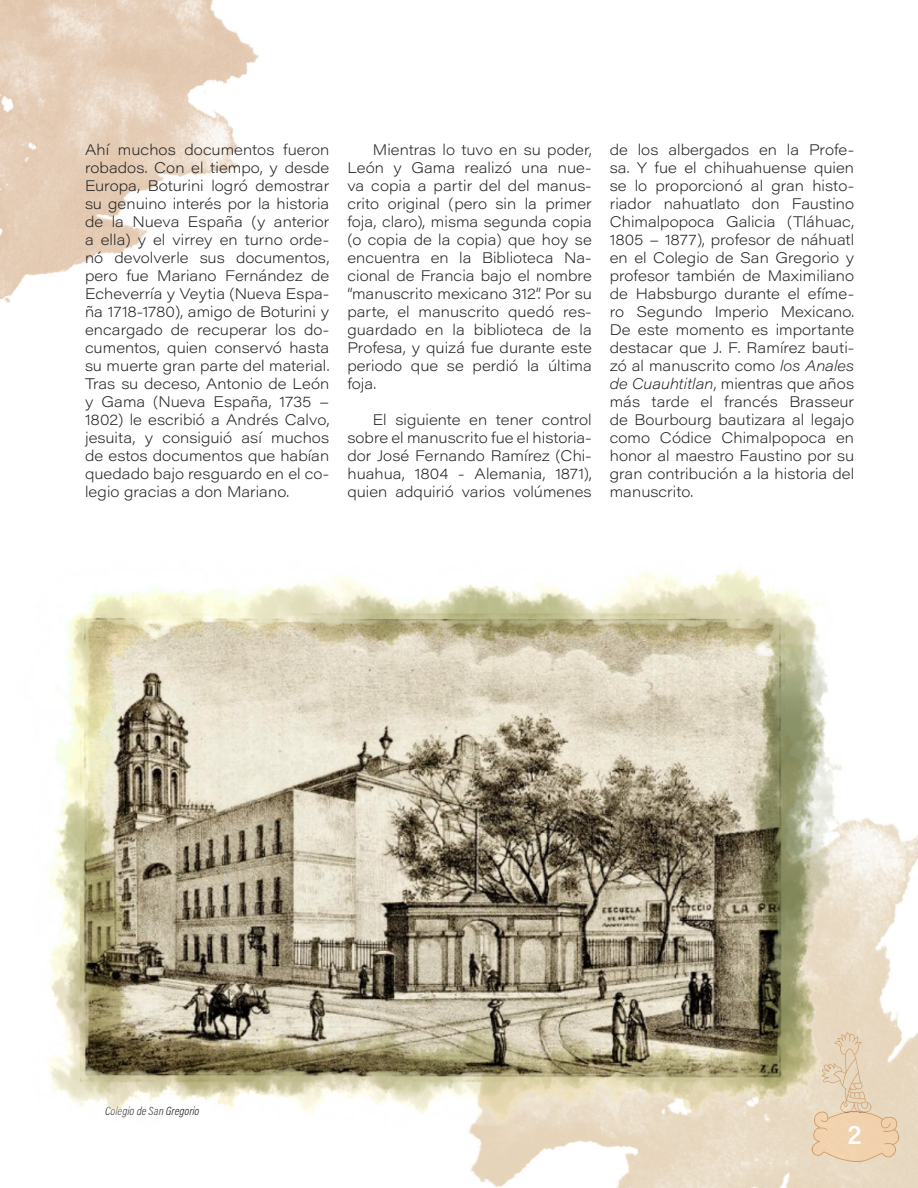
<style>
.page{position:relative;width:918px;height:1188px;background:#fff}
.page>*{position:absolute;margin:0;border:0;box-sizing:border-box;transform-origin:0 0}
.t1{font:27px "Acumin Variable Concept";color:#fff}
.t2{font:15px/18px "Acumin Variable Concept";letter-spacing:.075em;color:#231f20;text-align:justify}
.t3{font:12px "Acumin Variable Concept";letter-spacing:-.12em;color:#231f20}
</style>
<div class="page">
<img style="left:0;top:0;width:918px;height:1188px">
<img style="left:794px;top:1094px;width:120px;height:77px">
<img style="left:862px;top:1026px;width:33px;height:99px">
<img style="left:0;top:559px;width:862px;height:567px">
<p class="t2" style="left:85px;top:140px;width:246px">Ahí muchos documentos fueron robados. Con el tiempo, y desde Europa, Boturini logró demostrar su genuino interés por la historia de la Nueva España (y anterior a ella) y el virrey en turno orde&shy;nó devolverle sus documentos, pero fue Mariano Fernández de Echeverría y Veytia (Nueva Espa&shy;ña 1718-1780), amigo de Boturini y encargado de recuperar los do&shy;cumentos, quien conservó hasta su muerte gran parte del material.<br>Tras su deceso, Antonio de León y Gama (Nueva España, 1735 – 1802) le escribió a Andrés Calvo, jesuita, y consiguió así muchos de estos documentos que habían quedado bajo resguardo en el co&shy;legio gracias a don Mariano.</p>
<p class="t2" style="left:347px;top:140px;width:245px;text-indent:26px">Mientras lo tuvo en su poder, León y Gama realizó una nue&shy;va copia a partir del del manus&shy;crito original (pero sin la primer foja, claro), misma segunda copia (o copia de la copia) que hoy se encuentra en la Biblioteca Na&shy;cional de Francia bajo el nombre “manuscrito mexicano 312”. Por su parte, el manuscrito quedó res&shy;guardado en la biblioteca de la Profesa, y quizá fue durante este periodo que se perdió la última foja.</p>
<p class="t2" style="left:347px;top:410px;width:246px;text-indent:26px">El siguiente en tener control sobre el manuscrito fue el historia&shy;dor José Fernando Ramírez (Chi&shy;huahua, 1804 - Alemania, 1871), quien adquirió varios volúmenes</p>
<p class="t2" style="left:610px;top:140px;width:246px">de los albergados en la Profe&shy;sa. Y fue el chihuahuense quien se lo proporcionó al gran histo&shy;riador nahuatlato don Faustino Chimalpopoca Galicia (Tláhuac, 1805 – 1877), profesor de náhuatl en el Colegio de San Gregorio y profesor también de Maximiliano de Habsburgo durante el efíme&shy;ro Segundo Imperio Mexicano.<br>De este momento es importante destacar que J. F. Ramírez bauti&shy;zó al manuscrito como los Anales de Cuauhtitlan, mientras que años más tarde el francés Brasseur de Bourbourg bautizara al legajo como Códice Chimalpopoca en honor al maestro Faustino por su gran contribución a la historia del manuscrito.</p>
<p class="t3" style="left:105px;top:1102px;width:97px">Colegio de San Gregorio</p>
<h1 class="t1" style="left:848px;top:1116px;width:15px">2</h1>
</div>
